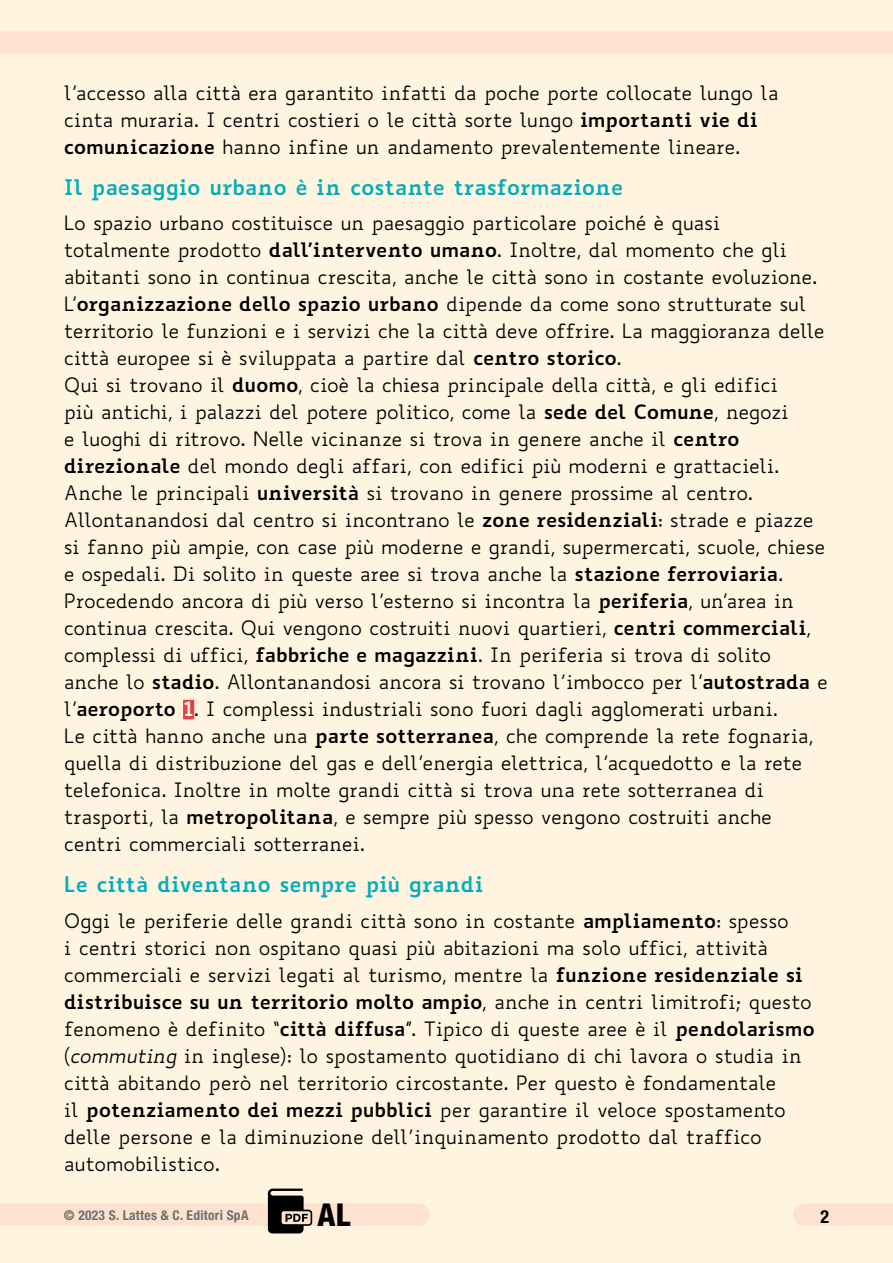
<style>
.page{position:relative;width:893px;height:1263px;background:#fff4e0}
.page>*{position:absolute;margin:0;border:0;box-sizing:border-box;transform-origin:0 0}
.t1{font:800 condensed 31.5px "Helvetica Neue LT Std";color:#000}
.t2{font:700 21px "Biancoenero";letter-spacing:-.01em;color:#00adba}
.t3{font:19.5px/27px "Biancoenero";letter-spacing:-.03em;color:#000}
.t4{font:700 condensed 18px "Helvetica Neue LT Std";color:#000}
.t5{font:700 condensed 13.5px "Helvetica Neue LT Std";letter-spacing:.02em;color:#706f6f}
.s1{font-weight:700}
.s2{font-weight:700;color:#fff}
.s3{font-style:italic}
</style>
<div class="page">
<div style="left:0;top:1203px;width:418px;height:23px;background:#fde2cf"></div>
<div style="left:0;top:31px;width:893px;height:23px;background:#fde2cf"></div>
<div style="left:183px;top:700px;width:11px;height:19px;background:#e83f44"></div>
<div style="left:804px;top:1203px;width:89px;height:23px;background:#fde2cf"></div>
<svg style="left:268px;top:1188px;width:44px;height:45px"></svg>
<p class="t3" style="left:64px;top:79px;width:716px">l’accesso alla città era garantito infatti da poche porte collocate lungo la cinta muraria. I centri costieri o le città sorte lungo <span class="s1">importanti vie di comunicazione</span> hanno infine un andamento prevalentemente lineare.</p>
<p class="t2" style="left:64px;top:169px;width:561px">Il paesaggio urbano è in costante trasformazione</p>
<p class="t3" style="left:64px;top:209px;width:766px">Lo spazio urbano costituisce un paesaggio particolare poiché è quasi totalmente prodotto <span class="s1">dall’intervento umano</span>. Inoltre, dal momento che gli abitanti sono in continua crescita, anche le città sono in costante evoluzione.<br>L’<span class="s1">organizzazione dello spazio urbano</span> dipende da come sono strutturate sul territorio le funzioni e i servizi che la città deve offrire. La maggioranza delle città europee si è sviluppata a partire dal <span class="s1">centro storico</span>.<br>Qui si trovano il <span class="s1">duomo</span>, cioè la chiesa principale della città, e gli edifici<br>più antichi, i palazzi del potere politico, come la <span class="s1">sede del Comune</span>, negozi<br>e luoghi di ritrovo. Nelle vicinanze si trova in genere anche il <span class="s1">centro direzionale</span> del mondo degli affari, con edifici più moderni e grattacieli.<br>Anche le principali <span class="s1">università</span> si trovano in genere prossime al centro.<br>Allontanandosi dal centro si incontrano le <span class="s1">zone residenziali</span>: strade e piazze si fanno più ampie, con case più moderne e grandi, supermercati, scuole, chiese e ospedali. Di solito in queste aree si trova anche la <span class="s1">stazione ferroviaria</span>.<br>Procedendo ancora di più verso l’esterno si incontra la <span class="s1">periferia</span>, un’area in continua crescita. Qui vengono costruiti nuovi quartieri, <span class="s1">centri commerciali</span>, complessi di uffici, <span class="s1">fabbriche e magazzini</span>. In periferia si trova di solito anche lo <span class="s1">stadio</span>. Allontanandosi ancora si trovano l’imbocco per l’<span class="s1">autostrada</span> e l’<span class="s1">aeroporto</span> <span class="s2">1</span>. I complessi industriali sono fuori dagli agglomerati urbani.<br>Le città hanno anche una <span class="s1">parte sotterranea</span>, che comprende la rete fognaria, quella di distribuzione del gas e dell’energia elettrica, l’acquedotto e la rete telefonica. Inoltre in molte grandi città si trova una rete sotterranea di trasporti, la <span class="s1">metropolitana</span>, e sempre più spesso vengono costruiti anche centri commerciali sotterranei.</p>
<p class="t2" style="left:64px;top:866px;width:421px">Le città diventano sempre più grandi</p>
<p class="t3" style="left:64px;top:907px;width:753px">Oggi le periferie delle grandi città sono in costante <span class="s1">ampliamento</span>: spesso<br>i centri storici non ospitano quasi più abitazioni ma solo uffici, attività commerciali e servizi legati al turismo, mentre la <span class="s1">funzione residenziale si distribuisce su un territorio molto ampio</span>, anche in centri limitrofi; questo fenomeno è definito “<span class="s1">città diffusa</span>”. Tipico di queste aree è il <span class="s1">pendolarismo </span>(<span class="s3">commuting</span> in inglese): lo spostamento quotidiano di chi lavora o studia in città abitando però nel territorio circostante. Per questo è fondamentale<br>il <span class="s1">potenziamento dei mezzi pubblici</span> per garantire il veloce spostamento delle persone e la diminuzione dell’inquinamento prodotto dal traffico automobilistico.</p>
<p class="t4" style="left:820px;top:1206px;width:10px">2</p>
<p class="t5" style="left:64px;top:1206px;width:186px">© 2023 S. Lattes &amp; C. Editori SpA</p>
<h1 class="t1" style="left:318px;top:1195px;width:34px">AL</h1>
</div>
